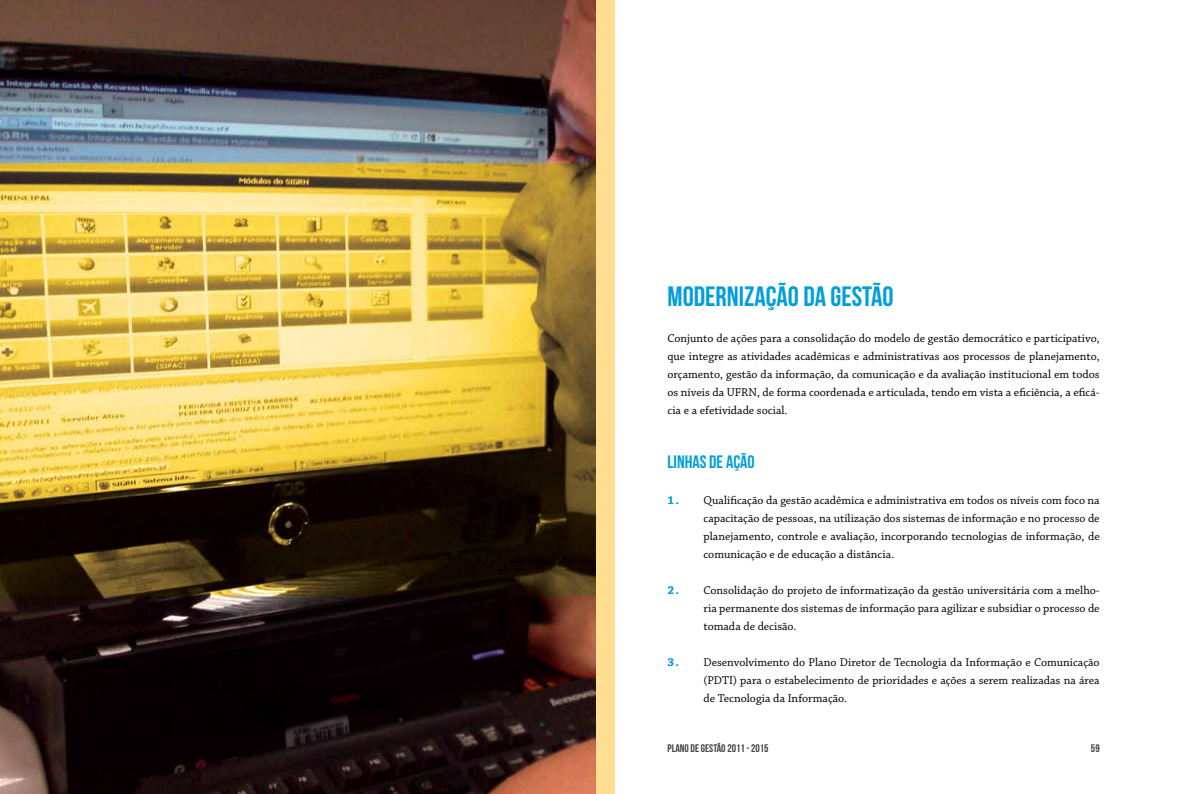
<style>
.page{position:relative;width:1191px;height:794px;background:#fff}
.page>*{position:absolute;margin:0;border:0;box-sizing:border-box;transform-origin:0 0}
.t1{font:28px "Bebas Neue";color:#009edb}
.t2{font:18px "Bebas Neue";color:#009edb}
.t3{font:12px/18px "Chaparral Pro";color:#000;text-align:justify}
.t4{font:11px "Bebas Neue";color:#414042}
.s1{font-weight:700;color:#009edb}
</style>
<div class="page">
<div style="left:595px;top:0;width:20px;height:794px;background:#ffdd91"></div>
<img style="left:0;top:0;width:595px;height:794px">
<h1 class="t1" style="left:667px;top:281px;width:27px">MODERNI</h1>
<h1 class="t1" style="left:744px;top:281px;width:23px">ZAÇÃO</h1>
<h1 class="t1" style="left:803px;top:281px;width:50px">DA GESTÃO</h1>
<p class="t3" style="left:667px;top:330px;width:434px">Conjunto de ações para a consolidação do modelo de gestão democrático e participativo, que integre as atividades acadêmicas e administrativas aos processos de planejamento, orçamento, gestão da informação, da comunicação e da avaliação institucional em todos os níveis da UFRN, de forma coordenada e articulada, tendo em vista a eficiência, a eficá&shy;cia e a efetividade social.</p>
<h2 class="t2" style="left:667px;top:452px;width:89px">LINHAS DE AÇÃO</h2>
<p class="t3" style="left:703px;top:492px;width:398px;text-indent:-36px"><span class="s1">1.</span> Qualificação da gestão acadêmica e administrativa em todos os níveis com foco na capacitação de pessoas, na utilização dos sistemas de informação e no processo de planejamento, controle e avaliação, incorporando tecnologias de informação, de comunicação e de educação a distância.</p>
<p class="t3" style="left:703px;top:582px;width:398px;text-indent:-36px"><span class="s1">2.</span> Consolidação do projeto de informatização da gestão universitária com a melho&shy;ria permanente dos sistemas de informação para agilizar e subsidiar o processo de tomada de decisão.</p>
<p class="t3" style="left:703px;top:654px;width:398px;text-indent:-36px"><span class="s1">3.</span> Desenvolvimento do Plano Diretor de Tecnologia da Informação e Comunicação (PDTI) para o estabelecimento de prioridades e ações a serem realizadas na área de Tecnologia da Informação.</p>
<p class="t4" style="left:667px;top:742px;width:103px">PLANO DE GESTÃO 2011 - 2015</p>
<p class="t4" style="left:1091px;top:742px;width:10px">59</p>
</div>
